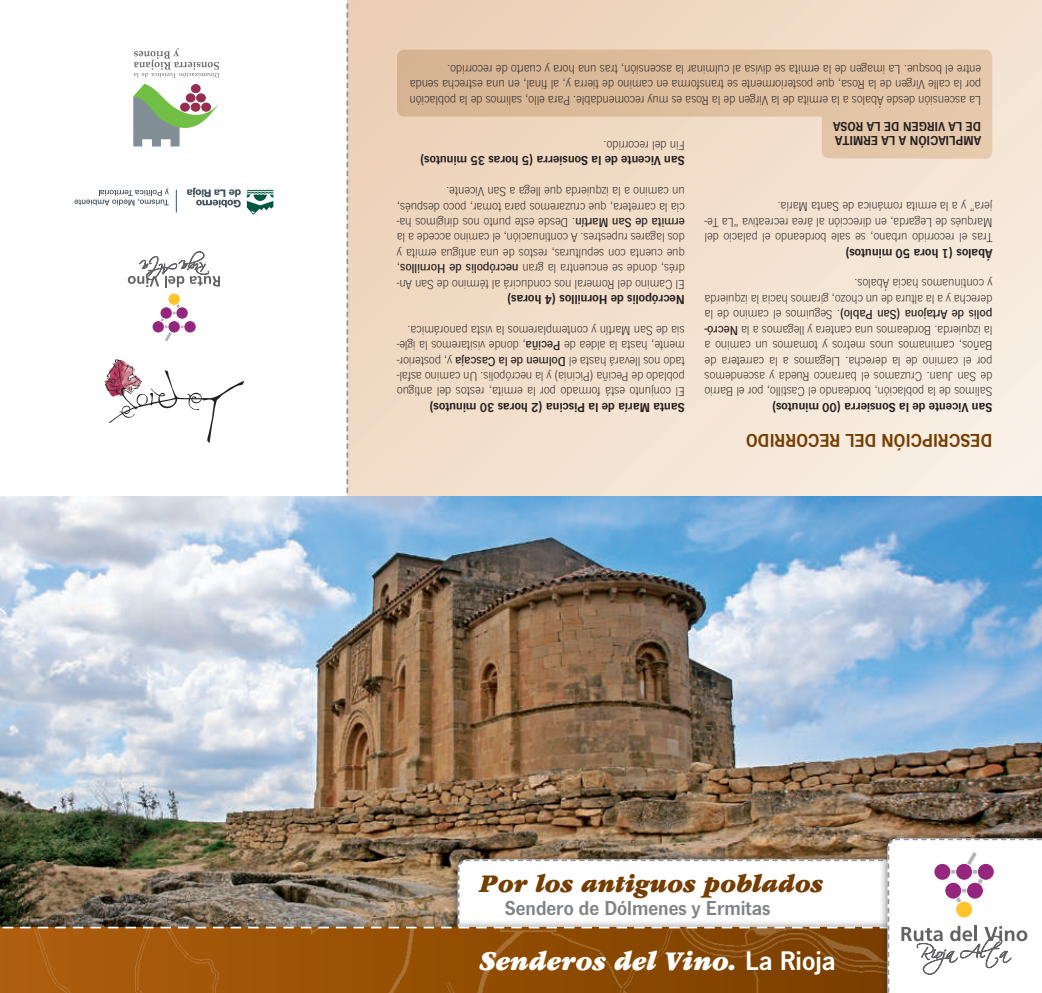
<style>
.page{position:relative;width:1042px;height:993px;background:#fff}
.page>*{position:absolute;margin:0;border:0;box-sizing:border-box;transform-origin:0 0}
.t1{font:italic 900 28px "Garamond IT Cby BT";letter-spacing:.01em;color:#fff;scale:.96 1}
.t2{font:italic 900 26.25px "Garamond IT Cby BT";letter-spacing:.01em;color:#763d00;scale:.96 1}
.t3{font:600 21px "News Got T";color:#808285}
.t4{font:600 19.25px "News Got T";color:#763d00}
.t5{font:13.65px/15.4px "News Got T Ligh";color:#231f20;text-align:justify}
.t6{font:600 13.65px/14px "News Got T";color:#231f20}
.t7{font:500 13.65px "News Got T";color:#231f20}
.s1{font-family:"News Got T";font-weight:500}
.s2{font-family:"News Got T Ligh";font-weight:400}
.s3{font-family:"News Got T";font-weight:600;font-style:normal}
</style>
<div class="page">
<div style="left:347px;top:0;width:695px;height:511px;background:linear-gradient(to right,#eed5bd,#f7ecdf)"></div>
<svg style="left:105px;top:359px;width:139px;height:84px"></svg>
<svg style="left:161px;top:304px;width:25px;height:37px"></svg>
<div style="left:152px;top:320px;width:12px;height:13px;background:#94267e;border-radius:50%"></div>
<div style="left:152px;top:320px;width:13px;height:13px;border:1px solid #fff;border-radius:50%"></div>
<div style="left:168px;top:320px;width:12px;height:13px;background:#94267e;border-radius:50%"></div>
<div style="left:168px;top:320px;width:13px;height:13px;border:1px solid #fff;border-radius:50%"></div>
<div style="left:184px;top:320px;width:12px;height:13px;background:#94267e;border-radius:50%"></div>
<div style="left:184px;top:320px;width:12px;height:13px;border:1px solid #fff;border-radius:50%"></div>
<div style="left:160px;top:307px;width:12px;height:12px;background:#94267e;border-radius:50%"></div>
<div style="left:160px;top:306px;width:13px;height:13px;border:1px solid #fff;border-radius:50%"></div>
<div style="left:176px;top:307px;width:12px;height:12px;background:#94267e;border-radius:50%"></div>
<div style="left:176px;top:306px;width:13px;height:13px;border:1px solid #fff;border-radius:50%"></div>
<div style="left:168px;top:293px;width:12px;height:12px;background:#fec42a;border-radius:50%"></div>
<div style="left:168px;top:292px;width:13px;height:13px;border:1px solid #fff;border-radius:50%"></div>
<svg style="left:128px;top:251px;width:92px;height:36px"></svg>
<svg style="left:176px;top:190px;width:1px;height:22px"></svg>
<svg style="left:247px;top:190px;width:26px;height:25px"></svg>
<svg style="left:187px;top:188px;width:54px;height:19px"></svg>
<svg style="left:74px;top:188px;width:95px;height:17px"></svg>
<svg style="left:134px;top:48px;width:86px;height:30px"></svg>
<svg style="left:133px;top:84px;width:87px;height:62px"></svg>
<div style="left:191px;top:85px;width:9px;height:8px;background:#942d4e;border-radius:50%"></div>
<div style="left:191px;top:84px;width:10px;height:9px;border:1px solid #942d4e;border-radius:50%"></div>
<div style="left:202px;top:103px;width:8px;height:8px;background:#942d4e;border-radius:50%"></div>
<div style="left:201px;top:103px;width:10px;height:9px;border:1px solid #942d4e;border-radius:50%"></div>
<div style="left:191px;top:103px;width:9px;height:8px;background:#942d4e;border-radius:50%"></div>
<div style="left:191px;top:103px;width:9px;height:9px;border:1px solid #942d4e;border-radius:50%"></div>
<div style="left:181px;top:103px;width:8px;height:8px;background:#942d4e;border-radius:50%"></div>
<div style="left:180px;top:103px;width:10px;height:9px;border:1px solid #942d4e;border-radius:50%"></div>
<div style="left:197px;top:94px;width:8px;height:8px;background:#942d4e;border-radius:50%"></div>
<div style="left:196px;top:93px;width:10px;height:9px;border:1px solid #942d4e;border-radius:50%"></div>
<div style="left:186px;top:94px;width:9px;height:8px;background:#942d4e;border-radius:50%"></div>
<div style="left:186px;top:93px;width:9px;height:9px;border:1px solid #942d4e;border-radius:50%"></div>
<svg style="left:346px;top:0;width:2px;height:496px"></svg>
<svg style="left:397px;top:50px;width:595px;height:109px;background:#e3c6a9"></svg>
<img style="left:0;top:496px;width:1042px;height:341px">
<div style="left:879px;top:829px;width:163px;height:163px;background:#231f20;opacity:.6"></div>
<img style="left:0;top:837px;width:1042px;height:155px">
<p class="t5" style="left:981px;top:108px;width:573px;rotate:-180deg">La ascensión desde Ábalos a la ermita de la Virgen de la Rosa es muy recomendable. Para ello, salimos de la población por la calle Virgen de la Rosa, que posteriormente se transforma en camino de tierra y, al final, en una estrecha senda entre el bosque. La imagen de la ermita se divisa al culminar la ascensión, tras una hora y cuarto de recorrido.</p>
<p class="t6" style="left:981px;top:148px;width:150px;rotate:-180deg">AMPLIACIÓN A LA ERMITA<br>DE LA VIRGEN DE LA ROSA</p>
<p class="t5" style="left:685px;top:153px;width:83px;rotate:-180deg">Fin del recorrido.</p>
<p class="t6" style="left:685px;top:168px;width:266px;rotate:-180deg">San Vicente de la Sonsierra (5 horas 35 minutos)</p>
<p class="t5" style="left:685px;top:292px;width:289px;rotate:-180deg">El Camino del Romeral nos conducirá al término de San An&shy;drés, donde se encuentra la gran <span class="s1">necrópolis de Hornillos</span>, que cuenta con sepulturas, restos de una antigua ermita y dos lagares rupestres. A continuación, el camino accede a la <span class="s1">ermita de San Martín</span>. Desde este punto nos dirigimos ha&shy;cia la carretera, que cruzaremos para tomar, poco después, un camino a la izquierda que llega a San Vicente.</p>
<p class="t6" style="left:685px;top:307px;width:179px;rotate:-180deg">Necrópolis de Hornillos (4 horas)</p>
<p class="t5" style="left:685px;top:400px;width:289px;rotate:-180deg">El conjunto está formado por la ermita, restos del antiguo poblado de Peciña (Picinia) y la necrópolis. Un camino asfal&shy;tado nos llevará hasta el <span class="s1">Dolmen de la Cascaja</span> y, posterior&shy;mente, hasta la aldea de <span class="s1">Peciña</span>, donde visitaremos la igle&shy;sia de San Martín y contemplaremos la vista panorámica.</p>
<p class="t6" style="left:685px;top:414px;width:257px;rotate:-180deg">Santa María de la Piscina (2 horas 30 minutos)</p>
<p class="t5" style="left:992px;top:246px;width:289px;rotate:-180deg">Tras el recorrido urbano, se sale bordeando el palacio del Marqués de Legarda, en dirección al área recreativa “La Te&shy;jera” y a la ermita románica de Santa María.</p>
<p class="t6" style="left:992px;top:260px;width:149px;rotate:-180deg">Ábalos (1 hora 50 minutos)</p>
<p class="t5" style="left:992px;top:307px;width:289px;rotate:-180deg">derecha y a la altura de un chozo, giramos hacia la izquierda y continuamos hacia Ábalos.</p>
<p class="t7" style="left:992px;top:322px;width:289px;rotate:-180deg">polis de Artajona (San Pablo)<span class="s2">. Seguimos el camino de la</span></p>
<p class="t5" style="left:992px;top:400px;width:289px;rotate:-180deg">Salimos de la población, bordeando el Castillo, por el Barrio de San Juan. Cruzamos el barranco Rueda y ascendemos por el camino de la derecha. Llegamos a la carretera de Baños, caminamos unos metros y tomamos un camino a la izquierda. Bordeamos una cantera y llegamos a la <span class="s1">Necró-</span></p>
<p class="t6" style="left:992px;top:414px;width:222px;rotate:-180deg">San Vicente de la Sonsierra (00 minutos)</p>
<h3 class="t4" style="left:992px;top:451px;width:248px;rotate:-180deg">DESCRIPCIÓN DEL RECORRIDO</h3>
<h2 class="t2" style="left:480px;top:867px;width:359px">Por los antiguos poblados</h2>
<h3 class="t3" style="left:505px;top:895px;width:267px">Sendero de Dólmenes y Ermitas</h3>
<h1 class="t1" style="left:480px;top:943px;width:372px">Senderos del Vino. <span class="s3">La Rioja</span></h1>
</div>
